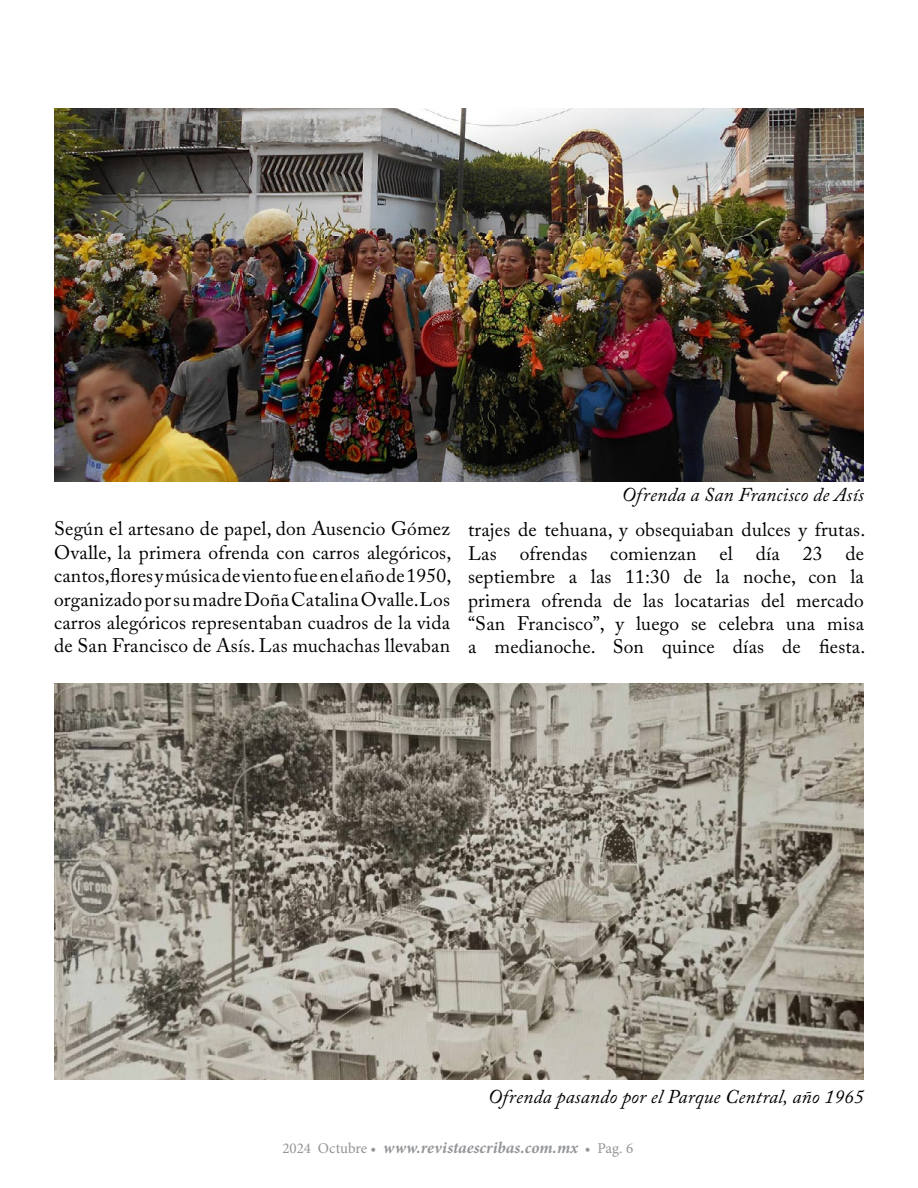
<style>
.page{position:relative;width:918px;height:1188px;background:#fff}
.page>*{position:absolute;margin:0;border:0;box-sizing:border-box;transform-origin:0 0}
.t1{font:19.5px/23.4px "Adobe Caslon Pro";letter-spacing:.01em;color:#000;text-align:justify}
.t2{font:italic 19.5px "Adobe Caslon Pro";letter-spacing:.01em;color:#000}
.t3{font:italic 700 16.5px "Minion Pro";letter-spacing:.005em;color:#939598}
.s1{font-weight:400;font-style:normal;font-size:15px}
</style>
<div class="page">
<img style="left:54px;top:108px;width:810px;height:373px">
<img style="left:54px;top:683px;width:810px;height:397px">
<p class="t2" style="left:622px;top:483px;width:244px">Ofrenda a San Francisco de Asís</p>
<p class="t1" style="left:54px;top:517px;width:399px">Según el artesano de papel, don Ausencio Gómez Ovalle, la primera ofrenda con carros alegóricos, cantos, flores y música de viento fue en el año de 1950, organizado por su madre Doña Catalina Ovalle. Los carros alegóricos representaban cuadros de la vida de San Francisco de Asís. Las muchachas llevaban</p>
<p class="t1" style="left:468px;top:518px;width:399px">trajes de tehuana, y obsequiaban dulces y frutas.<br>Las ofrendas comienzan el día 23 de septiembre a las 11:30 de la noche, con la primera ofrenda de las locatarias del mercado “San Francisco”, y luego se celebra una misa a medianoche. Son quince días de fiesta.</p>
<p class="t2" style="left:488px;top:1085px;width:377px">Ofrenda pasando por el Parque Central, año 1965</p>
<p class="t3" style="left:282px;top:1136px;width:352px"><span class="s1">2024 Octubre •</span> www.revistaescribas.com.mx <span class="s1">• Pag. 6</span></p>
</div>
